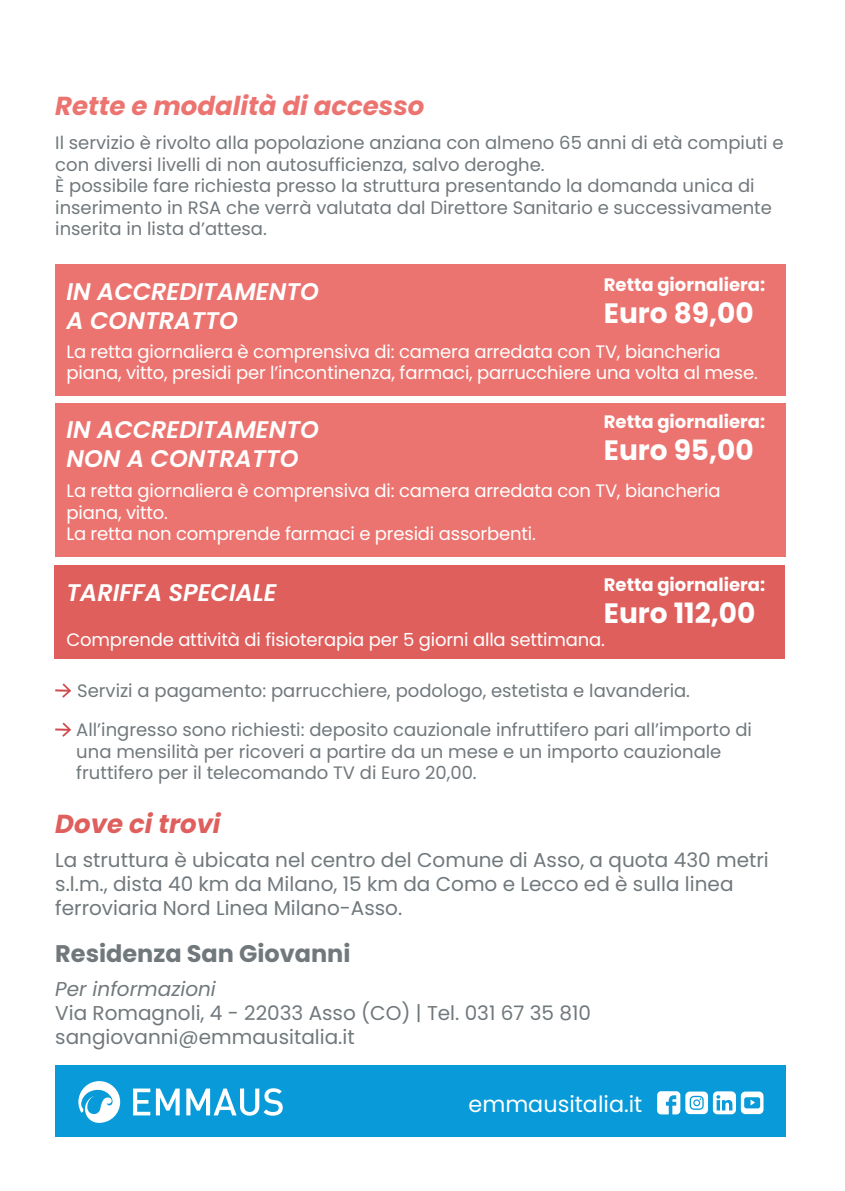
<style>
.page{position:relative;width:845px;height:1191px;background:#fff}
.page>*{position:absolute;margin:0;border:0;box-sizing:border-box;transform-origin:0 0}
.t1{font:700 28px "Poppins";color:#fff}
.t2{font:italic 700 26px "Poppins";color:#ec7470}
.t3{font:italic 700 26px "Poppins";color:#df5f5d}
.t4{font:italic 600 24px/28.8px "Poppins";color:#fff}
.t5{font:700 24px "Poppins";color:#71787c}
.t6{font:22.4px "Poppins";color:#fff}
.t7{font:20px/24px "Poppins";color:#71787c}
.t8{font:italic 20px "Poppins";color:#71787c}
.t9{font:18px/21.6px "Poppins";color:#71787c}
.t10{font:18px/21.6px "Poppins";letter-spacing:-.01em;color:#fff}
.t11{font:700 18px "Poppins";color:#fff}
</style>
<div class="page">
<div style="left:54px;top:565px;width:731px;height:93px;background:#df5f5d"></div>
<div style="left:55px;top:1065px;width:731px;height:71px;background:#099bd9"></div>
<div style="left:55px;top:264px;width:731px;height:131px;background:#ec7470"></div>
<svg style="left:133px;top:1088px;width:17px;height:27px"></svg>
<svg style="left:156px;top:1088px;width:24px;height:27px"></svg>
<svg style="left:186px;top:1088px;width:97px;height:27px"></svg>
<svg style="left:78px;top:1081px;width:42px;height:41px"></svg>
<div style="left:55px;top:403px;width:731px;height:154px;background:#ec7470"></div>
<svg style="left:55px;top:683px;width:16px;height:14px"></svg>
<hr style="left:55px;top:728px;width:14px;height:3px;background:#d04a4d">
<svg style="left:62px;top:722px;width:9px;height:15px"></svg>
<svg style="left:657px;top:1091px;width:106px;height:23px"></svg>
<h2 class="t2" style="left:55px;top:93px;width:371px">Rette e modalità di accesso</h2>
<p class="t9" style="left:55px;top:132px;width:730px">Il servizio è rivolto alla popolazione anziana con almeno 65 anni di età compiuti e con diversi livelli di non autosufficienza, salvo deroghe.<br>È possibile fare richiesta presso la struttura presentando la domanda unica di inserimento in RSA che verrà valutata dal Direttore Sanitario e successivamente inserita in lista d’attesa.</p>
<p class="t11" style="left:604px;top:274px;width:163px">Retta giornaliera:</p>
<h1 class="t1" style="left:604px;top:297px;width:151px">Euro 89,00</h1>
<h3 class="t4" style="left:66px;top:277px;width:254px">IN ACCREDITAMENTO<br>A CONTRATTO</h3>
<p class="t10" style="left:66px;top:341px;width:693px">La retta giornaliera è comprensiva di: camera arredata con TV, biancheria piana, vitto, presidi per l’incontinenza, farmaci, parrucchiere una volta al mese.</p>
<h3 class="t4" style="left:66px;top:415px;width:254px">IN ACCREDITAMENTO<br>NON A CONTRATTO</h3>
<p class="t11" style="left:604px;top:411px;width:163px">Retta giornaliera:</p>
<h1 class="t1" style="left:604px;top:434px;width:151px">Euro 95,00</h1>
<p class="t10" style="left:66px;top:480px;width:655px">La retta giornaliera è comprensiva di: camera arredata con TV, biancheria piana, vitto.<br>La retta non comprende farmaci e presidi assorbenti.</p>
<h3 class="t4" style="left:66px;top:579px;width:212px">TARIFFA SPECIALE</h3>
<p class="t11" style="left:604px;top:574px;width:163px">Retta giornaliera:</p>
<h1 class="t1" style="left:604px;top:597px;width:153px">Euro 112,00</h1>
<p class="t10" style="left:66px;top:629px;width:540px">Comprende attività di fisioterapia per 5 giorni alla settimana.</p>
<p class="t9" style="left:77px;top:680px;width:614px">Servizi a pagamento: parrucchiere, podologo, estetista e lavanderia.</p>
<p class="t9" style="left:76px;top:719px;width:677px">All’ingresso sono richiesti: deposito cauzionale infruttifero pari all’importo di una mensilità per ricoveri a partire da un mese e un importo cauzionale fruttifero per il telecomando TV di Euro 20,00.</p>
<h2 class="t3" style="left:55px;top:811px;width:167px">Dove ci trovi</h2>
<p class="t7" style="left:55px;top:848px;width:715px">La struttura è ubicata nel centro del Comune di Asso, a quota 430 metri s.l.m., dista 40 km da Milano, 15 km da Como e Lecco ed è sulla linea ferroviaria Nord Linea Milano-Asso.</p>
<h3 class="t5" style="left:55px;top:940px;width:297px">Residenza San Giovanni</h3>
<p class="t8" style="left:55px;top:980px;width:162px">Per informazioni</p>
<p class="t7" style="left:55px;top:1001px;width:537px">Via Romagnoli, 4 - 22033 Asso (CO) | Tel. 031 67 35 810 sangiovanni@emmausitalia.it</p>
<p class="t6" style="left:468px;top:1090px;width:175px">emmausitalia.it</p>
</div>
